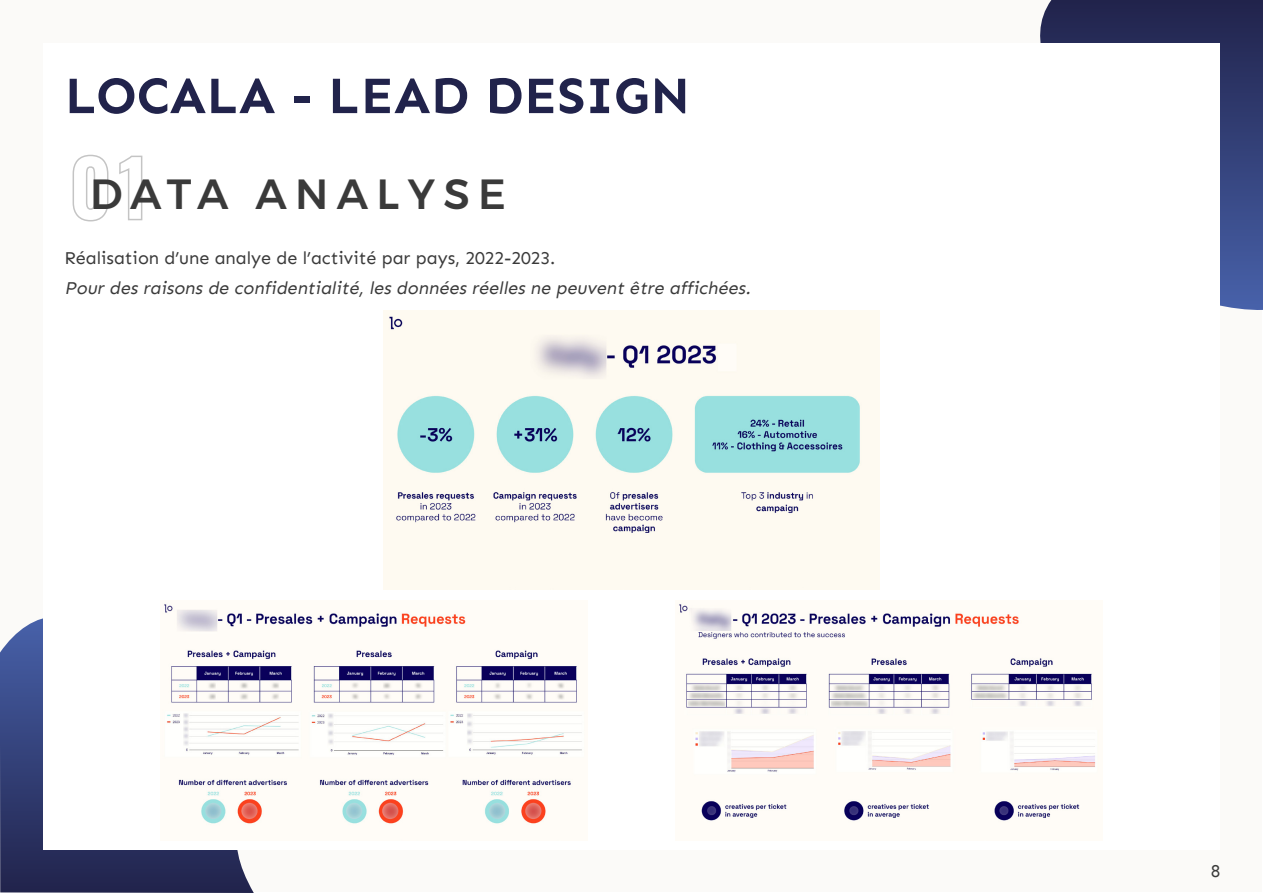
<style>
.page{position:relative;width:1263px;height:893px;background:#fff}
.page>*{position:absolute;margin:0;border:0;box-sizing:border-box;transform-origin:0 0}
.t1{font:700 52.5px "Sen";color:#21234b}
.t2{font:500 42px "Montserrat";letter-spacing:.2em;color:#3a3a3a}
.t3{font:italic 18px "Sen";color:#3a3a3a}
.t4{font:18px "Sen";color:#3a3a3a}
.s1{font-family:"Oswald";font-weight:700;font-size:78px}
</style>
<div class="page">
<div style="left:1px;top:1px;width:1261px;height:891px;background:#fbfaf8"></div>
<svg style="left:1040px;top:0;width:223px;height:310px;background:#303a6c"></svg>
<svg style="left:0;top:618px;width:254px;height:275px;background:#37406f"></svg>
<div style="left:43px;top:43px;width:1177px;height:807px;background:#fff"></div>
<img style="left:383px;top:310px;width:496px;height:279px">
<img style="left:163px;top:603px;width:419px;height:222px">
<img style="left:678px;top:603px;width:418px;height:219px">
<h1 class="t1" style="left:65px;top:65px;width:627px">LOCALA - LEAD DESIGN</h1>
<h2 class="t2" style="left:69px;top:162px;width:438px"><span class="s1">01</span>DATA ANALYSE</h2>
<p class="t4" style="left:65px;top:248px;width:492px">Réalisation d’une analye de l’activité par pays, 2022-2023.</p>
<p class="t3" style="left:65px;top:278px;width:691px">Pour des raisons de confidentialité, les données réelles ne peuvent être affichées.</p>
<p class="t4" style="left:1211px;top:860px;width:11px">8</p>
</div>
